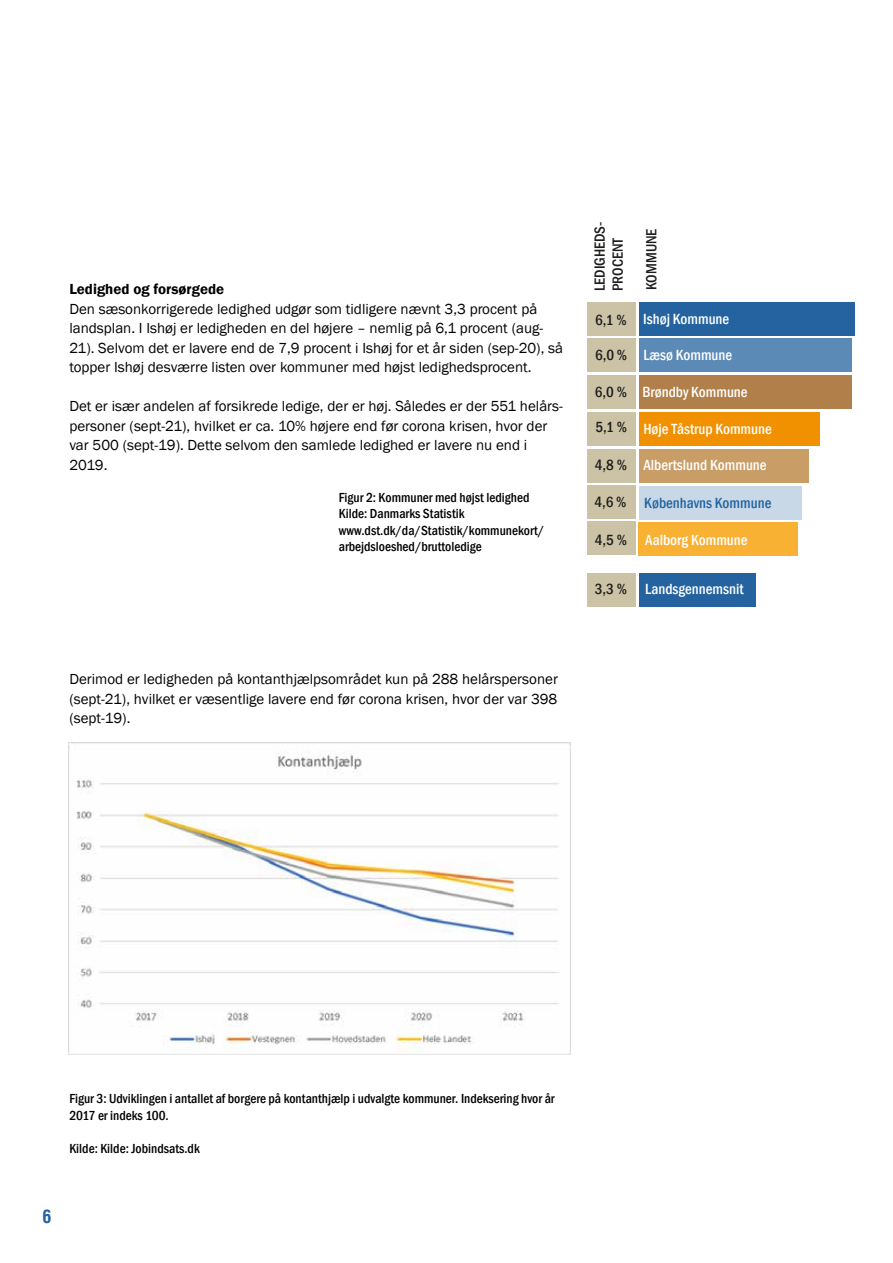
<style>
.page{position:relative;width:893px;height:1263px;background:#fff}
.page>*{position:absolute;margin:0;border:0;box-sizing:border-box;transform-origin:0 0}
.t1{font:700 condensed 18px "Helvetica";color:#24639f}
.t2{font:500 condensed 15.15px "Franklin Gothic";color:#fff}
.t3{font:500 condensed 15.15px/18.1px "Franklin Gothic";color:#1d1d1b}
.t4{font:500 condensed 15.15px "Franklin Gothic";color:#24639f}
.t5{font:15px/19.5px "Franklin Gothic";color:#000}
.t6{font:600 15px "Franklin Gothic";color:#000}
.t7{font:500 condensed 13.5px/16.5px "Franklin Gothic";color:#000}
</style>
<div class="page">
<div style="left:639px;top:573px;width:117px;height:33px;background:#24639f"></div>
<div style="left:639px;top:523px;width:159px;height:33px;background:#f8b133"></div>
<div style="left:639px;top:486px;width:163px;height:33px;background:#c8d8e7"></div>
<div style="left:639px;top:449px;width:170px;height:33px;background:#c99d66"></div>
<div style="left:639px;top:412px;width:180px;height:33px;background:#f29100"></div>
<div style="left:639px;top:376px;width:212px;height:33px;background:#b17f49"></div>
<div style="left:639px;top:339px;width:212px;height:33px;background:#5b8ab7"></div>
<div style="left:639px;top:302px;width:216px;height:33px;background:#24639f"></div>
<div style="left:587px;top:302px;width:48px;height:33px;background:#ccc2a6"></div>
<div style="left:587px;top:339px;width:48px;height:33px;background:#ccc2a6"></div>
<div style="left:587px;top:376px;width:48px;height:33px;background:#ccc2a6"></div>
<div style="left:587px;top:412px;width:48px;height:33px;background:#ccc2a6"></div>
<div style="left:587px;top:449px;width:48px;height:33px;background:#ccc2a6"></div>
<div style="left:587px;top:485px;width:48px;height:33px;background:#ccc2a6"></div>
<div style="left:587px;top:522px;width:48px;height:33px;background:#ccc2a6"></div>
<div style="left:587px;top:573px;width:48px;height:33px;background:#ccc2a6"></div>
<img style="left:68px;top:742px;width:503px;height:313px">
<p class="t6" style="left:69px;top:280px;width:156px">Ledighed og forsørgede</p>
<p class="t5" style="left:69px;top:299px;width:495px">Den sæsonkorrigerede ledighed udgør som tidligere nævnt 3,3 procent på landsplan. I Ishøj er ledigheden en del højere – nemlig på 6,1 procent (aug-21). Selvom det er lavere end de 7,9 procent i Ishøj for et år siden (sep-20), så topper Ishøj desværre listen over kommuner med højst ledighedsprocent.</p>
<p class="t5" style="left:69px;top:397px;width:495px">Det er især andelen af forsikrede ledige, der er høj. Således er der 551 helårs&shy;personer (sept-21), hvilket er ca. 10% højere end før corona krisen, hvor der var 500 (sept-19). Dette selvom den samlede ledighed er lavere nu end i 2019.</p>
<p class="t7" style="left:339px;top:489px;width:207px">Figur 2: Kommuner med højst ledighed Kilde: Danmarks Statistik www.dst.dk/da/Statistik/kommunekort/ arbejdsloeshed/bruttoledige</p>
<p class="t5" style="left:69px;top:670px;width:490px;text-align:justify">Derimod er ledigheden på kontanthjælpsområdet kun på 288 helårspersoner (sept-21), hvilket er væsentlige lavere end før corona krisen, hvor der var 398 (sept-19).</p>
<p class="t3" style="left:590px;top:291px;width:71px;rotate:-90deg">LEDIGHEDS-<br>PROCENT</p>
<p class="t3" style="left:642px;top:290px;width:63px;rotate:-90deg">KOMMUNE</p>
<p class="t3" style="left:595px;top:311px;width:33px">6,1 %</p>
<p class="t3" style="left:595px;top:346px;width:34px">6,0 %</p>
<p class="t3" style="left:595px;top:383px;width:34px">6,0 %</p>
<p class="t3" style="left:596px;top:418px;width:33px">5,1 %</p>
<p class="t3" style="left:595px;top:456px;width:34px">4,8 %</p>
<p class="t3" style="left:594px;top:493px;width:34px">4,6 %</p>
<p class="t3" style="left:595px;top:531px;width:34px">4,5 %</p>
<p class="t3" style="left:595px;top:580px;width:34px">3,3 %</p>
<p class="t2" style="left:643px;top:309px;width:88px">Ishøj Kommune</p>
<p class="t2" style="left:643px;top:345px;width:90px">Læsø Kommune</p>
<p class="t2" style="left:642px;top:382px;width:107px">Brøndby Kommune</p>
<p class="t2" style="left:643px;top:418px;width:130px">Høje Tåstrup Kommune</p>
<p class="t2" style="left:643px;top:455px;width:125px">Albertslund Kommune</p>
<p class="t4" style="left:644px;top:492px;width:129px">Københavns Kommune</p>
<p class="t2" style="left:645px;top:530px;width:104px">Aalborg Kommune</p>
<p class="t2" style="left:645px;top:579px;width:100px">Landsgennemsnit</p>
<p class="t7" style="left:69px;top:1090px;width:487px">Figur 3: Udviklingen i antallet af borgere på kontanthjælp i udvalgte kommuner. Indeksering hvor år<br>2017 er indeks 100.</p>
<p class="t7" style="left:69px;top:1140px;width:132px">Kilde: Kilde: Jobindsats.dk</p>
<p class="t1" style="left:43px;top:1205px;width:10px">6</p>
</div>
